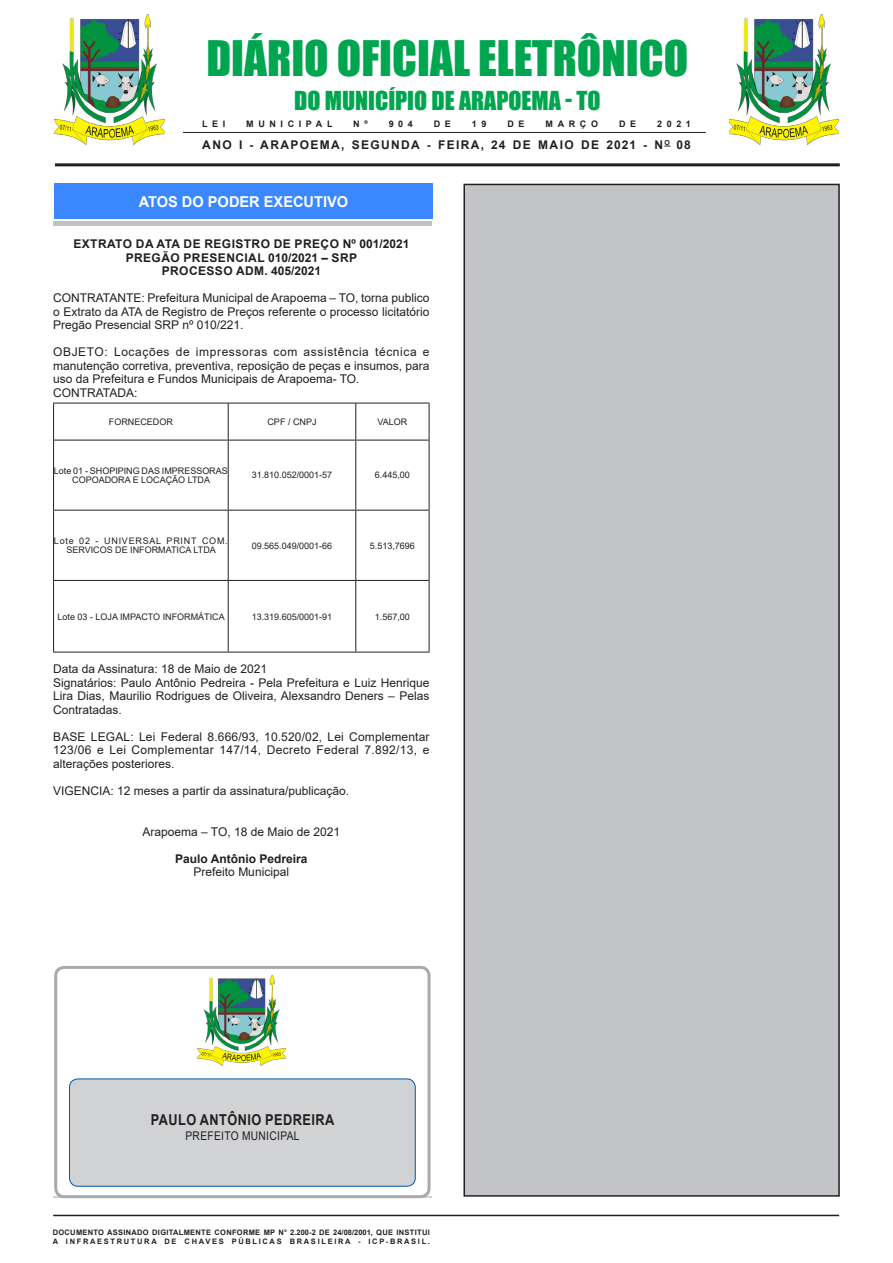
<style>
.page{position:relative;width:893px;height:1263px;background:#fff}
.page>*{position:absolute;margin:0;border:0;box-sizing:border-box;transform-origin:0 0}
.t1{font:45px "Impact";color:#00a54f}
.t2{font:24px "Impact";color:#00a54f}
.Chancela{font:700 15px "Arial";color:#fff}
.t3{font:700 15px "Arial";letter-spacing:.035em;color:#231f20;scale:.85 1}
.SEM_PARAGRAFO{font:12px/13.5px "Arial";color:#231f20;text-align:justify}
.TITULOS{font:700 12px "Arial";letter-spacing:.035em;color:#231f20}
.TITULOS-2{font:700 12px "Arial";letter-spacing:.115em;color:#231f20}
.CIDADE{font:12px "Arial";color:#231f20}
.NOME{font:700 12px "Arial";color:#231f20}
.SEM_PARAGRAFO-2{font:12px "Arial";letter-spacing:.035em;color:#231f20;scale:.85 1}
.CARGO{font:12px "Arial";color:#231f20}
.SEM_PARAGRAFO-3{font:9px/9px "Arial";color:#231f20;text-align:center}
.NOME-2{font:700 9px "Arial";letter-spacing:.515em;color:#231f20}
.t4{font:700 7.5px "Arial";letter-spacing:.04em;color:#231f20}
.t5{font:700 7.5px "Arial";letter-spacing:.225em;color:#231f20}
</style>
<div class="page">
<hr style="left:53px;top:1215px;width:786px;height:1px;background:#231f20">
<hr style="left:55px;top:163px;width:785px;height:3px;background:#231f20">
<hr style="left:183px;top:132px;width:523px;height:1px;background:#231f20">
<div style="left:53px;top:189px;width:379px;height:37px;background:#c1c2c4"></div>
<div style="left:53px;top:186px;width:379px;height:35px;background:#fff"></div>
<div style="left:54px;top:184px;width:379px;height:35px;background:#3a87ff"></div>
<hr style="left:53px;top:1197px;width:379px;height:1px;background:#d1d2d4">
<div style="left:54px;top:966px;width:377px;height:232px;border:3px solid #a8a9ad;border-radius:9px"></div>
<div style="left:70px;top:1079px;width:345px;height:107px;background:#d1d2d4;border-radius:9px"></div>
<div style="left:69px;top:1079px;width:346px;height:107px;border:1px solid #0057a8;border-radius:9px"></div>
<img style="left:197px;top:975px;width:88px;height:90px">
<img style="left:730px;top:15px;width:108px;height:130px">
<div style="left:464px;top:184px;width:375px;height:1012px;background:#c2c3c6"></div>
<div style="left:463px;top:184px;width:377px;height:1013px;border:2px solid #231f20"></div>
<img style="left:55px;top:15px;width:110px;height:130px">
<svg style="left:54px;top:404px;width:375px;height:36px"></svg>
<hr style="left:53px;top:403px;width:175px;height:1px;background:#231f20">
<hr style="left:228px;top:403px;width:128px;height:1px;background:#231f20">
<hr style="left:356px;top:403px;width:73px;height:1px;background:#231f20">
<hr style="left:53px;top:440px;width:175px;height:1px;background:#231f20">
<hr style="left:228px;top:440px;width:128px;height:1px;background:#231f20">
<hr style="left:356px;top:440px;width:73px;height:1px;background:#231f20">
<hr style="left:53px;top:510px;width:175px;height:1px;background:#231f20">
<hr style="left:228px;top:510px;width:128px;height:1px;background:#231f20">
<hr style="left:356px;top:510px;width:73px;height:1px;background:#231f20">
<hr style="left:53px;top:580px;width:175px;height:1px;background:#231f20">
<hr style="left:228px;top:580px;width:128px;height:1px;background:#231f20">
<hr style="left:356px;top:580px;width:73px;height:1px;background:#231f20">
<hr style="left:53px;top:652px;width:175px;height:1px;background:#231f20">
<hr style="left:228px;top:652px;width:128px;height:1px;background:#231f20">
<hr style="left:356px;top:652px;width:73px;height:1px;background:#231f20">
<hr style="left:53px;top:403px;width:1px;height:37px;background:#231f20">
<hr style="left:53px;top:440px;width:1px;height:70px;background:#231f20">
<hr style="left:53px;top:510px;width:1px;height:70px;background:#231f20">
<hr style="left:53px;top:581px;width:1px;height:71px;background:#231f20">
<hr style="left:228px;top:403px;width:1px;height:37px;background:#231f20">
<hr style="left:355px;top:403px;width:1px;height:37px;background:#231f20">
<hr style="left:429px;top:403px;width:1px;height:37px;background:#231f20">
<hr style="left:228px;top:440px;width:1px;height:70px;background:#231f20">
<hr style="left:355px;top:440px;width:1px;height:70px;background:#231f20">
<hr style="left:429px;top:440px;width:1px;height:70px;background:#231f20">
<hr style="left:228px;top:510px;width:1px;height:70px;background:#231f20">
<hr style="left:355px;top:510px;width:1px;height:70px;background:#231f20">
<hr style="left:429px;top:510px;width:1px;height:70px;background:#231f20">
<hr style="left:228px;top:581px;width:1px;height:71px;background:#231f20">
<hr style="left:355px;top:581px;width:1px;height:71px;background:#231f20">
<hr style="left:429px;top:581px;width:1px;height:71px;background:#231f20">
<p class="t1" style="left:206px;top:23px;width:483px">DIÁRIO OFICIAL ELETRÔNICO</p>
<p class="t2" style="left:294px;top:82px;width:308px">DO MUNICÍPIO DE ARAPOEMA - TO</p>
<p class="NOME-2" style="left:202px;top:117px;width:25px">LEI</p>
<p class="NOME-2" style="left:246px;top:117px;width:88px">MUNICIPAL</p>
<p class="NOME-2" style="left:353px;top:117px;width:16px">N º</p>
<p class="NOME-2" style="left:389px;top:117px;width:26px">904</p>
<p class="NOME-2" style="left:434px;top:117px;width:19px">D E</p>
<p class="NOME-2" style="left:472px;top:117px;width:16px">1 9</p>
<p class="NOME-2" style="left:507px;top:117px;width:19px">D E</p>
<p class="NOME-2" style="left:546px;top:117px;width:54px">MARÇO</p>
<p class="NOME-2" style="left:619px;top:117px;width:19px">D E</p>
<p class="NOME-2" style="left:657px;top:117px;width:35px">2021</p>
<p class="TITULOS-2" style="left:202px;top:137px;width:490px">ANO I - ARAPOEMA, SEGUNDA - FEIRA, 24 DE MAIO DE 2021 - N<sup>O</sup> 08</p>
<p class="Chancela" style="left:139px;top:191px;width:211px">ATOS DO PODER EXECUTIVO</p>
<p class="TITULOS" style="left:73px;top:235px;width:337px">EXTRATO DA ATA DE REGISTRO DE PREÇO Nº 001/2021</p>
<p class="TITULOS" style="left:126px;top:249px;width:233px">PREGÃO PRESENCIAL 010/2021 – SRP</p>
<p class="TITULOS" style="left:162px;top:262px;width:161px">PROCESSO ADM. 405/2021</p>
<p class="SEM_PARAGRAFO" style="left:53px;top:291px;width:378px">CONTRATANTE: Prefeitura Municipal de Arapoema – TO, torna publico o Extrato da ATA de Registro de Preços referente o processo licitatório Pregão Presencial SRP nº 010/221.</p>
<p class="SEM_PARAGRAFO" style="left:53px;top:345px;width:378px">OBJETO: Locações de impressoras com assistência técnica e manutenção corretiva, preventiva, reposição de peças e insumos, para uso da Prefeitura e Fundos Municipais de Arapoema- TO.</p>
<p class="SEM_PARAGRAFO" style="left:53px;top:386px;width:86px">CONTRATADA:</p>
<p class="SEM_PARAGRAFO-3" style="left:109px;top:417px;width:65px">FORNECEDOR</p>
<p class="SEM_PARAGRAFO-3" style="left:267px;top:417px;width:51px">CPF / CNPJ</p>
<p class="SEM_PARAGRAFO-3" style="left:377px;top:417px;width:31px">VALOR</p>
<p class="SEM_PARAGRAFO-3" style="left:54px;top:466px;width:175px">Lote 01 - SHOPIPING DAS IMPRESSORAS<br>COPOADORA E LOCAÇÃO LTDA</p>
<p class="SEM_PARAGRAFO-3" style="left:252px;top:471px;width:82px">31.810.052/0001-57</p>
<p class="SEM_PARAGRAFO-3" style="left:375px;top:471px;width:37px">6.445,00</p>
<p class="SEM_PARAGRAFO-3" style="left:54px;top:536px;width:175px">Lote 02 - UNIVERSAL PRINT COM.<br>SERVICOS DE INFORMATICA LTDA</p>
<p class="SEM_PARAGRAFO-3" style="left:252px;top:541px;width:82px">09.565.049/0001-66</p>
<p class="SEM_PARAGRAFO-3" style="left:370px;top:541px;width:47px">5.513,7696</p>
<p class="SEM_PARAGRAFO-3" style="left:58px;top:612px;width:169px">Lote 03 - LOJA IMPACTO INFORMÁTICA</p>
<p class="SEM_PARAGRAFO-3" style="left:252px;top:612px;width:82px">13.319.605/0001-91</p>
<p class="SEM_PARAGRAFO-3" style="left:375px;top:612px;width:37px">1.567,00</p>
<p class="SEM_PARAGRAFO" style="left:53px;top:662px;width:216px">Data da Assinatura: 18 de Maio de 2021</p>
<p class="SEM_PARAGRAFO" style="left:53px;top:676px;width:378px">Signatários: Paulo Antônio Pedreira - Pela Prefeitura e Luiz Henrique Lira Dias, Maurilio Rodrigues de Oliveira, Alexsandro Deners – Pelas Contratadas.</p>
<p class="SEM_PARAGRAFO" style="left:53px;top:730px;width:378px">BASE LEGAL: Lei Federal 8.666/93, 10.520/02, Lei Complementar 123/06 e Lei Complementar 147/14, Decreto Federal 7.892/13, e alterações posteriores.</p>
<p class="SEM_PARAGRAFO" style="left:53px;top:784px;width:298px">VIGENCIA: 12 meses a partir da assinatura/publicação.</p>
<p class="CIDADE" style="left:142px;top:823px;width:199px">Arapoema – TO, 18 de Maio de 2021</p>
<p class="NOME" style="left:175px;top:850px;width:134px">Paulo Antônio Pedreira</p>
<p class="CARGO" style="left:194px;top:863px;width:97px">Prefeito Municipal</p>
<p class="t3" style="left:151px;top:1109px;width:217px">PAULO ANTÔNIO PEDREIRA</p>
<p class="SEM_PARAGRAFO-2" style="left:185px;top:1127px;width:136px">PREFEITO MUNICIPAL</p>
<p class="t4" style="left:53px;top:1227px;width:379px">DOCUMENTO ASSINADO DIGITALMENTE CONFORME MP N° 2.200-2 DE 24/08/2001, QUE INSTITUI</p>
<p class="t5" style="left:53px;top:1236px;width:379px">A INFRAESTRUTURA DE CHAVES PÚBLICAS BRASILEIRA - ICP-BRASIL.</p>
</div>
